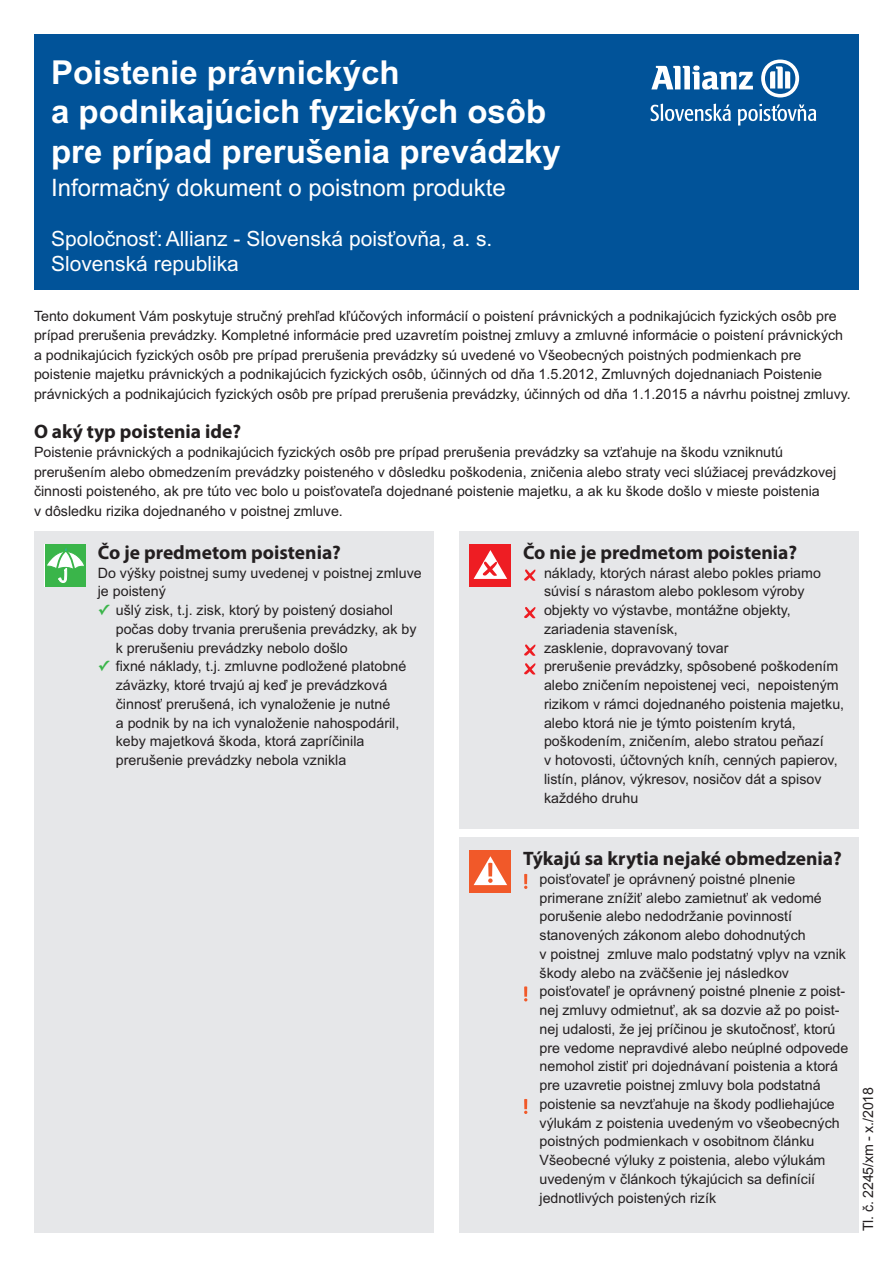
<style>
.page{position:relative;width:893px;height:1263px;background:#fff}
.page>*{position:absolute;margin:0;border:0;box-sizing:border-box;transform-origin:0 0}
.t1{font:700 33px/39.6px "Arial";color:#fff}
.t2{font:24px "Arial";color:#fff}
.t3{font:21px/25.2px "Arial";color:#fff}
.t4{font:700 19.5px "Myriad Pro";color:#231f20}
.t5{font:14.25px/18.8px "Arial";color:#231f20}
.s1{font-family:"Lucida Grande";font-weight:700;color:#3ab54a}
</style>
<div class="page">
<div style="left:34px;top:34px;width:825px;height:255px;background:#015399"></div>
<div style="left:34px;top:531px;width:400px;height:702px;background:#e6e7e9"></div>
<div style="left:459px;top:531px;width:400px;height:298px;background:#e6e7e9"></div>
<div style="left:459px;top:838px;width:400px;height:395px;background:#e6e7e9"></div>
<div style="left:45px;top:544px;width:41px;height:43px;background:#3ab54a"></div>
<svg style="left:47px;top:548px;width:37px;height:35px"></svg>
<div style="left:470px;top:544px;width:41px;height:43px;background:#ee1d23"></div>
<svg style="left:474px;top:550px;width:33px;height:29px"></svg>
<div style="left:470px;top:850px;width:41px;height:43px;background:#f15929"></div>
<svg style="left:474px;top:856px;width:33px;height:29px"></svg>
<svg style="left:524px;top:569px;width:11px;height:12px"></svg>
<svg style="left:524px;top:607px;width:11px;height:11px"></svg>
<svg style="left:524px;top:644px;width:11px;height:12px"></svg>
<svg style="left:524px;top:663px;width:11px;height:11px"></svg>
<svg style="left:524px;top:874px;width:3px;height:15px"></svg>
<svg style="left:524px;top:986px;width:3px;height:15px"></svg>
<svg style="left:524px;top:1099px;width:3px;height:15px"></svg>
<svg style="left:651px;top:65px;width:102px;height:25px"></svg>
<svg style="left:761px;top:60px;width:38px;height:37px"></svg>
<svg style="left:651px;top:104px;width:80px;height:17px"></svg>
<svg style="left:738px;top:104px;width:78px;height:22px"></svg>
<h1 class="t1" style="left:51px;top:52px;width:511px">Poistenie právnických<br>a podnikajúcich fyzických osôb pre prípad prerušenia prevádzky</h1>
<h2 class="t2" style="left:51px;top:173px;width:456px">Informačný dokument o poistnom produkte</h2>
<h3 class="t3" style="left:51px;top:226px;width:443px">Spoločnosť: Allianz - Slovenská poisťovňa, a. s.<br>Slovenská republika</h3>
<p class="t5" style="left:34px;top:306px;width:818px;line-height:19.5px">Tento dokument Vám poskytuje stručný prehľad kľúčových informácií o poistení právnických a podnikajúcich fyzických osôb pre prípad prerušenia prevádzky. Kompletné informácie pred uzavretím poistnej zmluvy a zmluvné informácie o poistení právnických a podnikajúcich fyzických osôb pre prípad prerušenia prevádzky sú uvedené vo Všeobecných poistných podmienkach pre poistenie majetku právnických a podnikajúcich fyzických osôb, účinných od dňa 1.5.2012, Zmluvných dojednaniach Poistenie právnických a podnikajúcich fyzických osôb pre prípad prerušenia prevádzky, účinných od dňa 1.1.2015 a návrhu poistnej zmluvy.</p>
<h3 class="t4" style="left:34px;top:420px;width:209px">O aký typ poistenia ide?</h3>
<p class="t5" style="left:34px;top:443px;width:804px;line-height:19.5px">Poistenie právnických a podnikajúcich fyzických osôb pre prípad prerušenia prevádzky sa vzťahuje na škodu vzniknutú prerušením alebo obmedzením prevádzky poisteného v dôsledku poškodenia, zničenia alebo straty veci slúžiacej prevádzkovej činnosti poisteného, ak pre túto vec bolo u poisťovateľa dojednané poistenie majetku, a ak ku škode došlo v mieste poistenia<br>v dôsledku rizika dojednaného v poistnej zmluve.</p>
<h3 class="t4" style="left:98px;top:541px;width:245px">Čo je predmetom poistenia?</h3>
<p class="t5" style="left:98px;top:563px;width:325px">Do výšky poistnej sumy uvedenej v poistnej zmluve je poistený</p>
<p class="t5" style="left:116px;top:601px;width:302px;text-indent:-18px"><span class="s1">✓</span> ušlý zisk, t.j. zisk, ktorý by poistený dosiahol počas doby trvania prerušenia prevádzky, ak by k prerušeniu prevádzky nebolo došlo</p>
<p class="t5" style="left:116px;top:657px;width:292px;text-indent:-18px"><span class="s1">✓</span> fixné náklady, t.j. zmluvne podložené platobné záväzky, ktoré trvajú aj keď je prevádzková činnosť prerušená, ich vynaloženie je nutné<br>a podnik by na ich vynaloženie nahospodáril, keby majetková škoda, ktorá zapríčinila prerušenie prevádzky nebola vznikla</p>
<h3 class="t4" style="left:523px;top:541px;width:276px">Čo nie je predmetom poistenia?</h3>
<p class="t5" style="left:544px;top:563px;width:302px">náklady, ktorých nárast alebo pokles priamo súvisí s nárastom alebo poklesom výroby objekty vo výstavbe, montážne objekty, zariadenia stavenísk,<br>zasklenie, dopravovaný tovar<br>prerušenie prevádzky, spôsobené poškodením alebo zničením nepoistenej veci, nepoisteným rizikom v rámci dojednaného poistenia majetku, alebo ktorá nie je týmto poistením krytá, poškodením, zničením, alebo stratou peňazí<br>v hotovosti, účtovných kníh, cenných papierov, listín, plánov, výkresov, nosičov dát a spisov každého druhu</p>
<h3 class="t4" style="left:523px;top:847px;width:320px">Týkajú sa krytia nejaké obmedzenia?</h3>
<p class="t5" style="left:539px;top:869px;width:310px">poisťovateľ je oprávnený poistné plnenie<br>prime rane znížiť alebo zamietnuť ak vedomé porušenie alebo nedodržanie povinností stanovených zákonom alebo dohodnutých<br>v poistnej zmluve malo podstatný vplyv na vznik škody alebo na zväčšenie jej následkov poisťovateľ je oprávnený poistné plnenie z poist&shy;nej zmluvy odmietnuť, ak sa dozvie až po poist&shy;nej udalosti, že jej príčinou je skutočnosť, ktorú pre vedome nepravdivé alebo neúplné odpovede nemohol zistiť pri dojednávaní poistenia a ktorá pre uzavretie poistnej zmluvy bola podstatná poistenie sa nevzťahuje na škody podliehajúce výlukám z poistenia uvedeným vo všeobecných poistných podmienkach v osobitnom článku Všeobecné výluky z poistenia, alebo výlukám uvedeným v článkoch týkajúcich sa definícií jednotlivých poistených rizík</p>
<p class="t5" style="left:859px;top:1231px;width:145px;rotate:-90deg">Tl. č. 2245/xm - x./2018</p>
</div>
